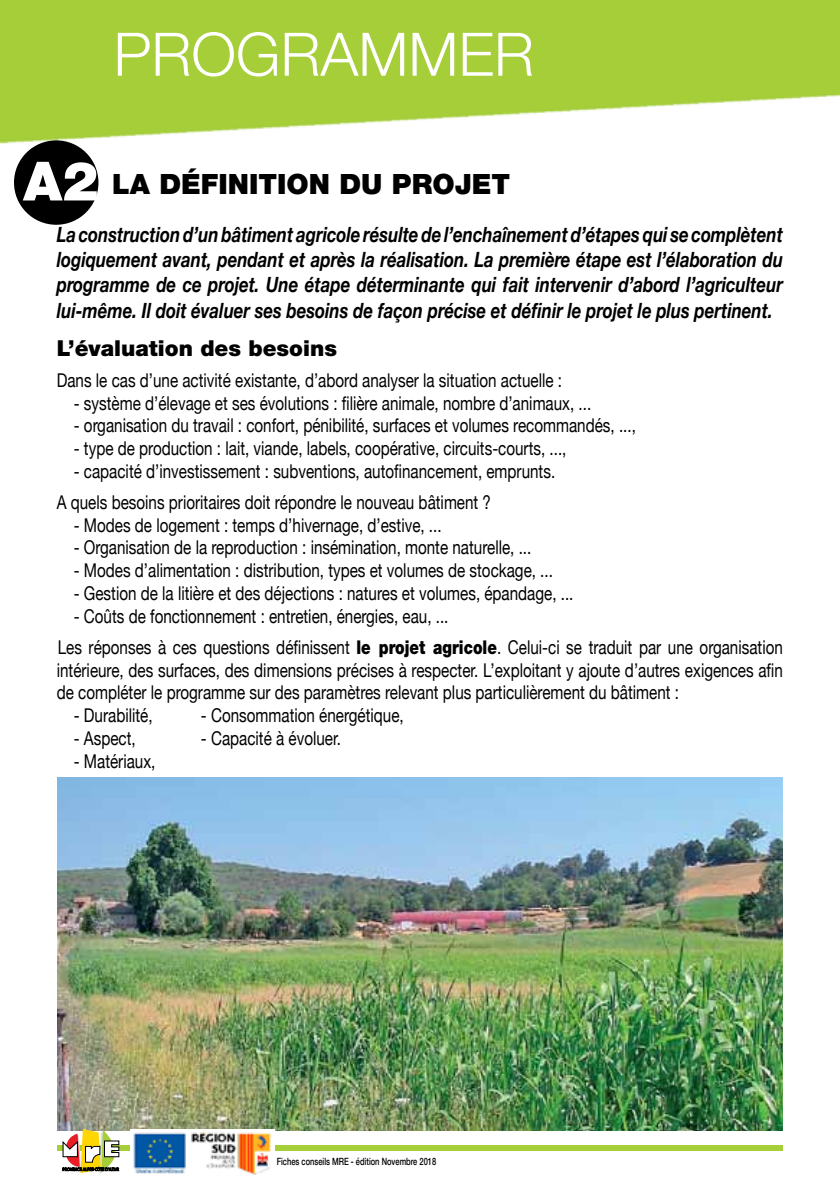
<style>
.page{position:relative;width:840px;height:1191px;background:#fff}
.page>*{position:absolute;margin:0;border:0;box-sizing:border-box;transform-origin:0 0}
.t1{font:300 60px "Helvetica Neue";color:#fff}
.t2{font:900 28px "Helvetica Neue";color:#000}
.t3{font:900 22px "Helvetica Neue";color:#000}
.t4{font:italic 700 21px/25.2px "Helvetica Neue";color:#000;text-align:justify;scale:.8 1}
.t5{font:19px/30.8px "Helvetica Neue";color:#000;scale:.8 1}
.t6{font:500 10px "Helvetica Neue";color:#000;scale:.75 1}
.s1{font-size:54.2px;color:#fff}
.s2{font-weight:900}
</style>
<div class="page">
<img style="left:57px;top:778px;width:725px;height:352px">
<img style="left:0;top:0;width:839px;height:145px">
<div style="left:14px;top:140px;width:84px;height:85px;background:#000;border-radius:50%"></div>
<div style="left:57px;top:1145px;width:725px;height:5px;background:#a6ce39"></div>
<svg style="left:62px;top:1129px;width:57px;height:45px"></svg>
<img style="left:130px;top:1129px;width:144px;height:46px">
<h1 class="t1" style="left:113px;top:6px;width:422px">PROGRAMMER</h1>
<h2 class="t2" style="left:23px;top:167px;width:488px"><span class="s1">A2</span> LA Définition du projet</h2>
<p class="t4" style="left:57px;top:222px;width:908px">La construction d’un bâtiment agricole résulte de l’enchaînement d’étapes qui se complètent logiquement avant, pendant et après la réalisation. La première étape est l’élaboration du programme de ce projet. Une étape déterminante qui fait intervenir d’abord l’agriculteur lui-même. Il doit évaluer ses besoins de façon précise et définir le projet le plus pertinent.</p>
<p class="t3" style="left:57px;top:335px;width:281px">L’évaluation des besoins</p>
<p class="t5" style="left:57px;top:363px;width:632px">Dans le cas d’une activité existante, d’abord analyser la situation actuelle :</p>
<p class="t5" style="left:74px;top:386px;width:648px">- système d’élevage et ses évolutions : filière animale, nombre d’animaux, ...</p>
<p class="t5" style="left:74px;top:409px;width:703px">- organisation du travail : confort, pénibilité, surfaces et volumes recommandés, ...,</p>
<p class="t5" style="left:74px;top:432px;width:617px">- type de production : lait, viande, labels, coopérative, circuits-courts, ...,</p>
<p class="t5" style="left:57px;top:454px;width:624px;text-indent:17px">- capacité d’investissement : subventions, autofinancement, emprunts.<br>A quels besoins prioritaires doit répondre le nouveau bâtiment ?</p>
<p class="t5" style="left:74px;top:508px;width:461px">- Modes de logement : temps d’hivernage, d’estive, ...</p>
<p class="t5" style="left:74px;top:531px;width:573px">- Organisation de la reproduction : insémination, monte naturelle, ...</p>
<p class="t5" style="left:74px;top:554px;width:600px">- Modes d’alimentation : distribution, types et volumes de stockage, ...</p>
<p class="t5" style="left:74px;top:576px;width:625px">- Gestion de la litière et des déjections : natures et volumes, épandage, ...</p>
<p class="t5" style="left:58px;top:599px;width:907px;text-indent:16px">- Coûts de fonctionnement : entretien, énergies, eau, ...<br>Les réponses à ces questions définissent <span class="s2">le projet agricole</span>. Celui-ci se traduit par une organisation</p>
<p class="t5" style="left:57px;top:657px;width:908px;line-height:22.8px">intérieure, des surfaces, des dimensions précises à respecter. L’exploitant y ajoute d’autres exigences afin de compléter le programme sur des paramètres relevant plus particulièrement du bâtiment :</p>
<p class="t5" style="left:74px;top:698px;width:100px">- Durabilité,</p>
<p class="t5" style="left:201px;top:698px;width:255px">- Consommation énergétique,</p>
<p class="t5" style="left:74px;top:721px;width:79px">- Aspect,</p>
<p class="t5" style="left:201px;top:721px;width:176px">- Capacité à évoluer.</p>
<p class="t5" style="left:74px;top:744px;width:104px">- Matériaux,</p>
<p class="t6" style="left:276px;top:1153px;width:214px">Fiches conseils MRE - édition Novembre 2018</p>
</div>
